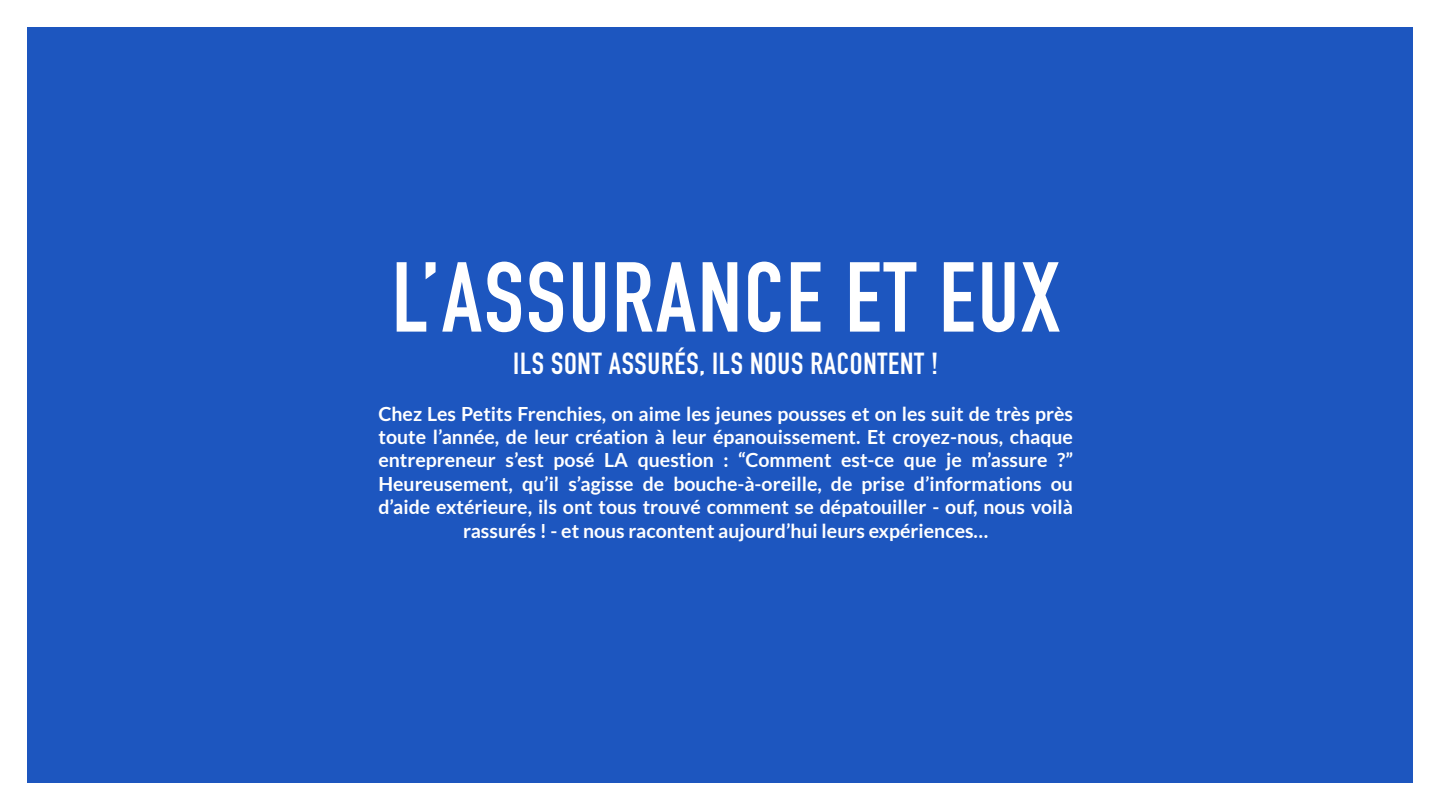
<style>
.page{position:relative;width:1440px;height:810px;background:#fff}
.page>*{position:absolute;margin:0;border:0;box-sizing:border-box;transform-origin:0 0}
.t1{font:700 97.5px "DIN Condensed";letter-spacing:.025em;color:#fff}
.t2{font:700 30px "DIN Condensed";letter-spacing:.025em;color:#fff}
.t3{font:700 19.5px/23.4px "Lato";color:#fff;text-align:center}
</style>
<div class="page">
<div style="left:27px;top:27px;width:1386px;height:756px;background:#1d56bf"></div>
<h1 class="t1" style="left:392px;top:232px;width:669px">L’ASSURANCE ET EUX</h1>
<h2 class="t2" style="left:513px;top:343px;width:427px">ILS SONT ASSURÉS, ILS NOUS RACONTENT !</h2>
<p class="t3" style="left:378px;top:401px;width:696px">Chez Les Petits Frenchies, on aime les jeunes pousses et on les suit de très près toute l’année, de leur création à leur épanouissement. Et croyez-nous, chaque entrepreneur s’est posé LA question : “Comment est-ce que je m’assure ?” Heureusement, qu’il s’agisse de bouche-à-oreille, de prise d’informations ou d’aide extérieure, ils ont tous trouvé comment se dépatouiller - ouf, nous voilà rassurés ! - et nous racontent aujourd’hui leurs expériences…</p>
</div>
